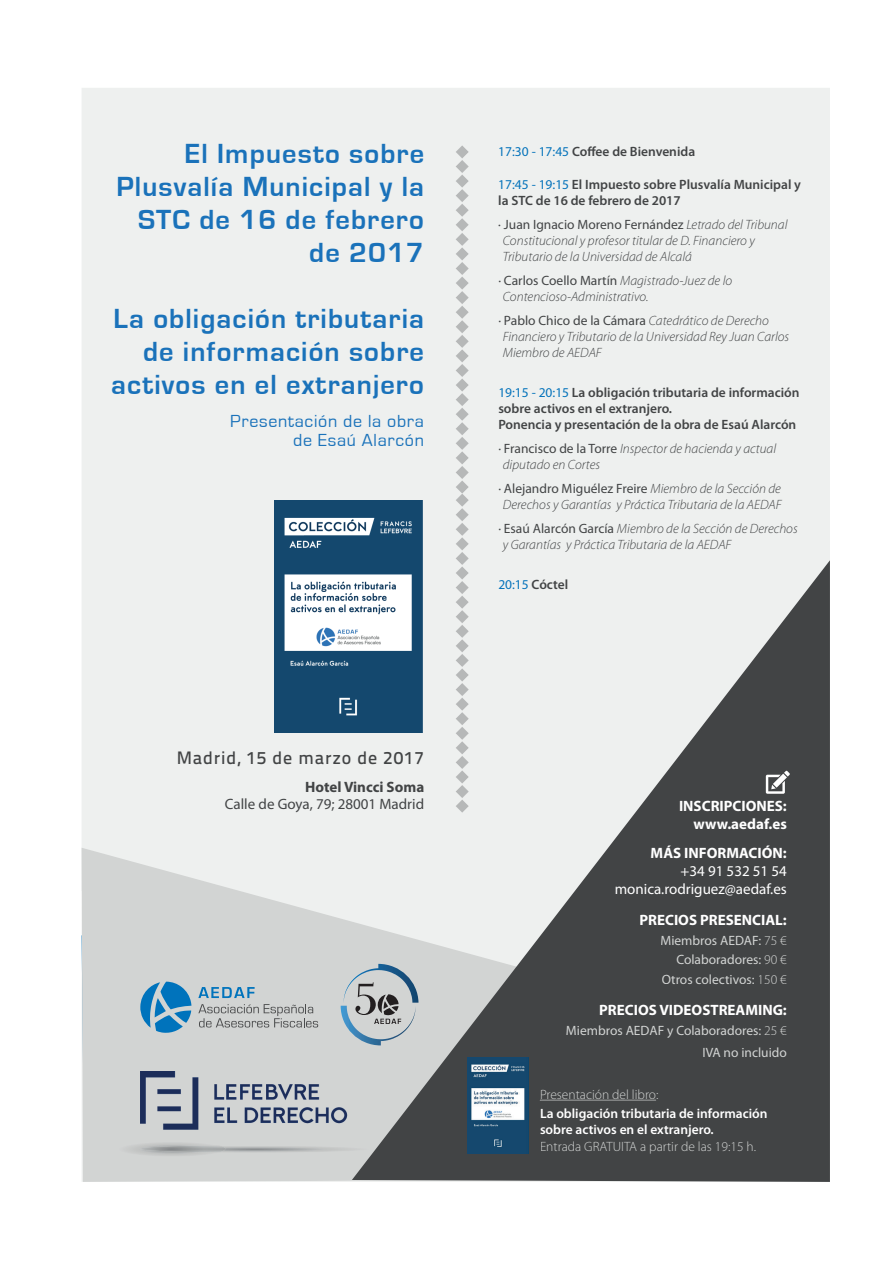
<style>
.page{position:relative;width:893px;height:1263px;background:#fff}
.page>*{position:absolute;margin:0;border:0;box-sizing:border-box;transform-origin:0 0}
.t1{font:700 28.5px/33px "Eurostile";letter-spacing:.04em;color:#1a72ba;text-align:right}
.t2{font:18px/19.5px "Eurostile";letter-spacing:.04em;color:#1a72ba;text-align:right}
.t3{font:500 18px "Titillium Text 22 L";letter-spacing:.05em;color:#424445}
.t4{font:700 15px/18px "Myriad Pro";color:#fff;text-align:right}
.t5{font:15px/18px "Myriad Pro";color:#fff;text-align:right}
.t6{font:15px "Myriad Pro";color:#424445}
.t7{font:700 15px "Myriad Pro";color:#424445}
.t8{font:italic 300 13.5px/16.2px "Myriad Pro";color:#424445}
.t9{font:600 13.5px/16.2px "Myriad Pro";color:#424445}
.t10{font:13.5px/19.5px "Myriad Pro";color:#d2d4d3;text-align:right}
.t11{font:600 13.5px/16.2px "Myriad Pro";color:#fff}
.t12{font:300 13.5px "Myriad Pro";color:#d2d4d3}
.s1{font-weight:400;color:#0573bb}
.s2{font-weight:400;font-style:normal}
.s3{font-weight:300}
</style>
<div class="page">
<div style="left:82px;top:88px;width:748px;height:760px;background:#eef0ef"></div>
<svg style="left:82px;top:848px;width:270px;height:334px;background:#d6d8d7"></svg>
<svg style="left:352px;top:560px;width:478px;height:622px;background:#959797"></svg>
<div style="left:661px;top:935px;width:100px;height:10px;background:#424445"></div>
<div style="left:765px;top:936px;width:22px;height:9px;background:#424445"></div>
<div style="left:677px;top:955px;width:84px;height:9px;background:#424445"></div>
<div style="left:765px;top:955px;width:22px;height:9px;background:#424445"></div>
<div style="left:662px;top:974px;width:93px;height:10px;background:#424445"></div>
<div style="left:759px;top:975px;width:28px;height:9px;background:#424445"></div>
<div style="left:567px;top:1025px;width:194px;height:13px;background:#424445"></div>
<div style="left:765px;top:1026px;width:22px;height:9px;background:#424445"></div>
<div style="left:703px;top:1047px;width:83px;height:10px;background:#424445"></div>
<div style="left:541px;top:1089px;width:115px;height:10px;background:#424445"></div>
<svg style="left:540px;top:1093px;width:118px;height:8px"></svg>
<div style="left:541px;top:1141px;width:215px;height:12px;background:#424445"></div>
<svg style="left:766px;top:771px;width:24px;height:23px"></svg>
<svg style="left:456px;top:145px;width:13px;height:668px;background:#d4d6d6"></svg>
<svg style="left:118px;top:1141px;width:251px;height:15px;background:#c9cbca"></svg>
<img style="left:140px;top:1145px;width:85px;height:7px">
<img style="left:275px;top:500px;width:148px;height:233px">
<img style="left:140px;top:1071px;width:207px;height:59px">
<img style="left:468px;top:1058px;width:61px;height:95px">
<svg style="left:140px;top:982px;width:51px;height:51px;background:#5b9dc5"></svg>
<svg style="left:198px;top:987px;width:57px;height:11px"></svg>
<svg style="left:198px;top:1004px;width:120px;height:23px;background:#b7b8b8"></svg>
<svg style="left:341px;top:964px;width:77px;height:81px;background:#aeb7bd"></svg>
<h1 class="t1" style="left:116px;top:137px;width:309px">El Impuesto sobre<br>Plusvalía Municipal y la<br>STC de 16 de febrero de 2017</h1>
<h1 class="t1" style="left:111px;top:302px;width:314px">La obligación tributaria de información sobre activos en el extranjero</h1>
<h2 class="t2" style="left:230px;top:411px;width:195px">Presentación de la obra de Esaú Alarcón</h2>
<p class="t9" style="left:498px;top:144px;width:198px"><span class="s1">17:30 - 17:45</span> Coffee de Bienvenida</p>
<p class="t9" style="left:498px;top:176px;width:304px"><span class="s1">17:45 - 19:15</span> El Impuesto sobre Plusvalía Municipal y la STC de 16 de febrero de 2017</p>
<p class="t8" style="left:503px;top:216px;width:286px;text-indent:-4px"><span class="s2">· Juan Ignacio Moreno Fernández</span> Letrado del Tribunal<br>Constitucional y profesor titular de D. Financiero y<br>Tributario de la Universidad de Alcalá</p>
<p class="t8" style="left:503px;top:272px;width:231px;text-indent:-4px"><span class="s2">· Carlos Coello Martín</span> Magistrado-Juez de lo<br>Contencioso-Administrativo.</p>
<p class="t8" style="left:503px;top:312px;width:288px;text-indent:-4px"><span class="s2">· Pablo Chico de la Cámara</span> Catedrático de Derecho<br>Financiero y Tributario de la Universidad Rey Juan Carlos<br>Miembro de AEDAF</p>
<p class="t9" style="left:498px;top:384px;width:303px"><span class="s1">19:15 - 20:15</span> La obligación tributaria de información sobre activos en el extranjero.<br>Ponencia y presentación de la obra de Esaú Alarcón</p>
<p class="t8" style="left:503px;top:441px;width:275px;text-indent:-4px"><span class="s2">· Francisco de la Torre</span> Inspector de hacienda y actual diputado en Cortes</p>
<p class="t8" style="left:498px;top:481px;width:285px;text-align:center"><span class="s2">· Alejandro Miguélez Freire</span> Miembro de la Sección de<br>Derechos y Garantías y Práctica Tributaria de la AEDAF</p>
<p class="t8" style="left:503px;top:521px;width:296px;text-indent:-4px"><span class="s2">· Esaú Alarcón García</span> Miembro de la Sección de Derechos y Garantías y Práctica Tributaria de la AEDAF</p>
<p class="t9" style="left:498px;top:577px;width:71px"><span class="s1">20:15</span> Cóctel</p>
<h2 class="t3" style="left:177px;top:744px;width:249px">Madrid, 15 de marzo de 2017</h2>
<p class="t7" style="left:305px;top:779px;width:121px">Hotel Vincci Soma</p>
<p class="t6" style="left:225px;top:795px;width:201px">Calle de Goya, 79; 28001 Madrid</p>
<p class="t4" style="left:679px;top:797px;width:109px">INSCRIPCIONES: www.aedaf.es</p>
<p class="t4" style="left:651px;top:844px;width:138px">MÁS INFORMACIÓN:</p>
<p class="t5" style="left:615px;top:862px;width:174px">+34 91 532 51 54 monica.rodriguez@aedaf.es</p>
<p class="t4" style="left:639px;top:911px;width:149px">PRECIOS PRESENCIAL:</p>
<p class="t10" style="left:660px;top:931px;width:128px">Miembros AEDAF: <span class="s3">75 €<br></span>Colaboradores: <span class="s3">90 €<br></span>Otros colectivos: <span class="s3">150 €</span></p>
<p class="t4" style="left:599px;top:1001px;width:189px">PRECIOS VIDEOSTREAMING:</p>
<p class="t10" style="left:566px;top:1019px;width:222px;line-height:22.2px">Miembros AEDAF y Colaboradores: <span class="s3">25 €<br></span>IVA no incluido</p>
<p class="t12" style="left:540px;top:1087px;width:120px">Presentación del libro:</p>
<p class="t11" style="left:540px;top:1105px;width:229px">La obligación tributaria de información sobre activos en el extranjero.</p>
<p class="t12" style="left:540px;top:1139px;width:218px">Entrada GRATUITA a partir de las 19:15 h.</p>
</div>
